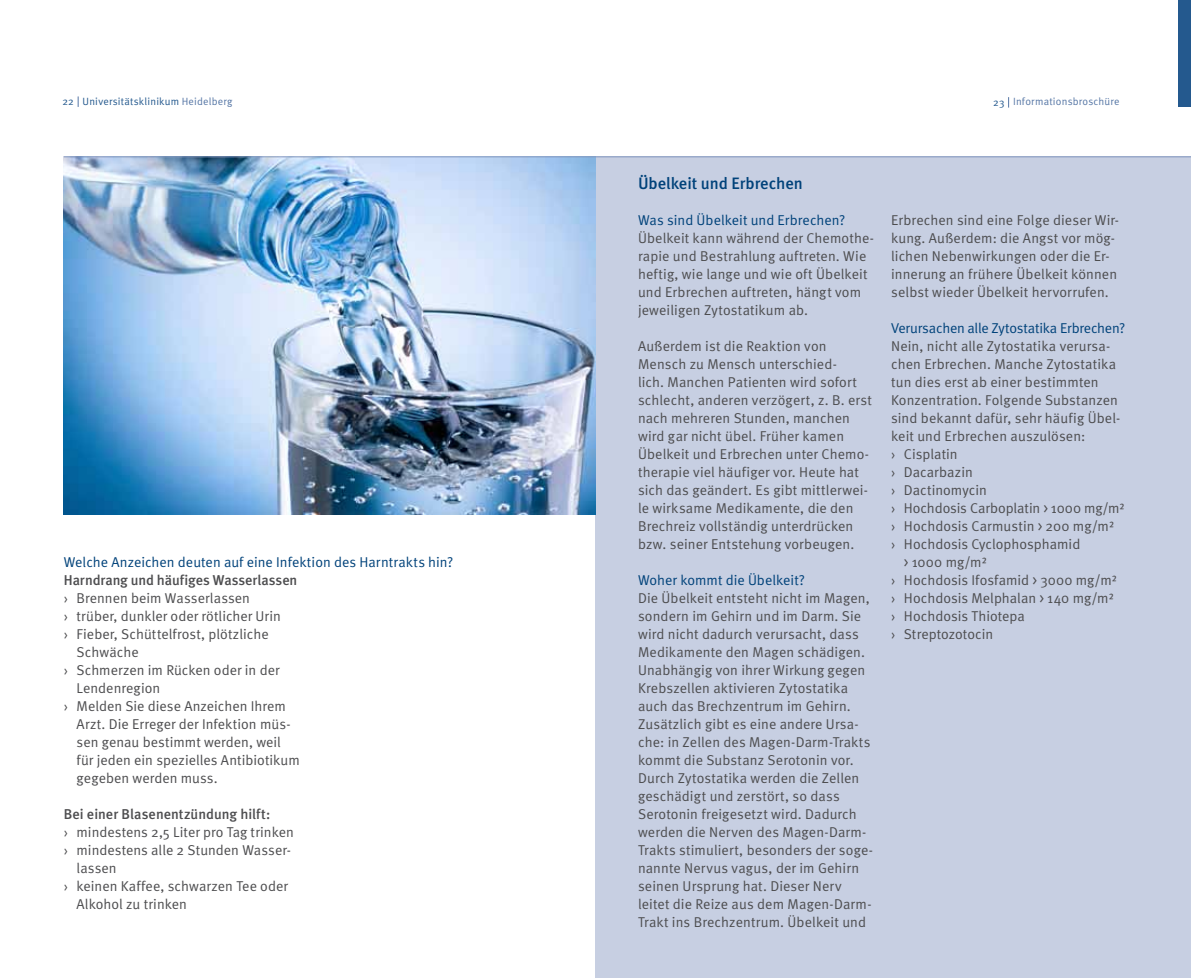
<style>
.page{position:relative;width:1191px;height:978px;background:#fff}
.page>*{position:absolute;margin:0;border:0;box-sizing:border-box;transform-origin:0 0}
.t1{font:500 16.5px "Meta";color:#00427a}
.t2{font:14.25px/18px "Meta Normal";letter-spacing:.005em;color:#4d4d4f}
.t3{font:14.25px "Meta Normal";color:#00427a}
.t4{font:500 14.25px "Meta";color:#4d4d4f}
.t5{font:10.5px "Meta Normal";letter-spacing:.02em;color:#24598e}
.t6{font:10.5px "Meta Normal";letter-spacing:.02em;color:#5576a5}
.s1{color:#5576a5}
.s2{color:#24598e}
</style>
<div class="page">
<div style="left:595px;top:157px;width:596px;height:821px;background:#c7cfe2"></div>
<div style="left:1178px;top:0;width:13px;height:106px;background:#24598e"></div>
<img style="left:63px;top:157px;width:532px;height:357px">
<hr style="left:64px;top:156px;width:1127px;height:1px;background:#8398be">
<p class="t5" style="left:62px;top:95px;width:172px">22 Universitätsklinikum <span class="s1">Heidelberg</span></p>
<p class="t6" style="left:993px;top:95px;width:128px"><span class="s2">23</span> Informationsbroschüre</p>
<p class="t3" style="left:64px;top:554px;width:391px">Welche Anzeichen deuten auf eine Infektion des Harntrakts hin?</p>
<p class="t4" style="left:64px;top:572px;width:235px">Harndrang und häufiges Wasserlassen</p>
<p class="t2" style="left:64px;top:589px;width:188px">› Brennen beim Wasserlassen</p>
<p class="t2" style="left:64px;top:607px;width:219px">› trüber, dunkler oder rötlicher Urin</p>
<p class="t2" style="left:64px;top:625px;width:206px">› Fieber, Schüttelfrost, plötzliche</p>
<p class="t2" style="left:77px;top:643px;width:64px">Schwäche</p>
<p class="t2" style="left:64px;top:661px;width:217px">› Schmerzen im Rücken oder in der</p>
<p class="t2" style="left:77px;top:679px;width:85px">Lendenregion</p>
<p class="t2" style="left:64px;top:697px;width:224px">› Melden Sie diese Anzeichen Ihrem</p>
<p class="t2" style="left:77px;top:715px;width:215px">Arzt. Die Erreger der Infektion müs-</p>
<p class="t2" style="left:77px;top:733px;width:206px">sen genau bestimmt werden, weil</p>
<p class="t2" style="left:77px;top:751px;width:225px">für jeden ein spezielles Antibiotikum</p>
<p class="t2" style="left:77px;top:769px;width:143px">gegeben werden muss.</p>
<p class="t4" style="left:64px;top:806px;width:208px">Bei einer Blasenentzündung hilft:</p>
<p class="t2" style="left:64px;top:823px;width:231px">› mindestens 2,5 Liter pro Tag trinken</p>
<p class="t2" style="left:64px;top:841px;width:229px">› mindestens alle 2 Stunden Wasser-</p>
<p class="t2" style="left:77px;top:859px;width:42px">lassen</p>
<p class="t2" style="left:64px;top:877px;width:226px">› keinen Kaffee, schwarzen Tee oder</p>
<p class="t2" style="left:77px;top:895px;width:112px">Alkohol zu trinken</p>
<p class="t1" style="left:638px;top:174px;width:166px">Übelkeit und Erbrechen</p>
<p class="t3" style="left:638px;top:212px;width:209px">Was sind Übelkeit und Erbrechen?</p>
<p class="t2" style="left:638px;top:229px;width:237px">Übelkeit kann während der Chemothe&shy;rapie und Bestrahlung auftreten. Wie heftig, wie lange und wie oft Übelkeit und Erbrechen auftreten, hängt vom jeweiligen Zytostatikum ab.</p>
<p class="t2" style="left:638px;top:337px;width:235px">Außerdem ist die Reaktion von Mensch zu Mensch unterschied-<br>lich. Manchen Patienten wird sofort schlecht, anderen verzögert, z. B. erst nach mehreren Stunden, manchen wird gar nicht übel. Früher kamen Übelkeit und Erbrechen unter Chemo&shy;therapie viel häufiger vor. Heute hat sich das geändert. Es gibt mittlerwei&shy;le wirksame Medikamente, die den Brechreiz vollständig unterdrücken bzw. seiner Entstehung vorbeugen.</p>
<p class="t3" style="left:638px;top:572px;width:168px">Woher kommt die Übelkeit?</p>
<p class="t2" style="left:638px;top:589px;width:236px">Die Übelkeit entsteht nicht im Magen, sondern im Gehirn und im Darm. Sie wird nicht dadurch verursacht, dass Medikamente den Magen schädigen.<br>Unabhängig von ihrer Wirkung gegen Krebszellen aktivieren Zytostatika auch das Brechzentrum im Gehirn.<br>Zusätzlich gibt es eine andere Ursa&shy;che: in Zellen des Magen-Darm-Trakts kommt die Substanz Serotonin vor.<br>Durch Zytostatika werden die Zellen geschädigt und zerstört, so dass Serotonin freigesetzt wird. Dadurch werden die Nerven des Magen-Darm-Trakts stimuliert, besonders der soge&shy;nannte Nervus vagus, der im Gehirn seinen Ursprung hat. Dieser Nerv leitet die Reize aus dem Magen-Darm-Trakt ins Brechzentrum. Übelkeit und</p>
<p class="t2" style="left:891px;top:211px;width:229px">Erbrechen sind eine Folge dieser Wir&shy;kung. Außerdem: die Angst vor mög&shy;lichen Nebenwirkungen oder die Er&shy;innerung an frühere Übelkeit können selbst wieder Übelkeit hervorrufen.</p>
<p class="t3" style="left:891px;top:320px;width:235px">Verursachen alle Zytostatika Erbrechen?</p>
<p class="t2" style="left:891px;top:337px;width:221px">Nein, nicht alle Zytostatika verursa-</p>
<p class="t2" style="left:891px;top:355px;width:226px">chen Erbrechen. Manche Zytostatika</p>
<p class="t2" style="left:891px;top:373px;width:209px">tun dies erst ab einer bestimmten</p>
<p class="t2" style="left:891px;top:391px;width:228px">Konzentration. Folgende Substanzen</p>
<p class="t2" style="left:891px;top:409px;width:231px">sind bekannt dafür, sehr häufig Übel-</p>
<p class="t2" style="left:891px;top:427px;width:196px">keit und Erbrechen auszulösen:</p>
<p class="t2" style="left:891px;top:445px;width:68px">› Cisplatin</p>
<p class="t2" style="left:891px;top:463px;width:83px">› Dacarbazin</p>
<p class="t2" style="left:891px;top:481px;width:97px">› Dactinomycin</p>
<p class="t2" style="left:891px;top:499px;width:235px">› Hochdosis Carboplatin &gt; 1000 mg/m²</p>
<p class="t2" style="left:891px;top:517px;width:224px">› Hochdosis Carmustin &gt; 200 mg/m²</p>
<p class="t2" style="left:891px;top:535px;width:191px">› Hochdosis Cyclophosphamid</p>
<p class="t2" style="left:904px;top:553px;width:84px">&gt; 1000 mg/m²</p>
<p class="t2" style="left:891px;top:571px;width:227px">› Hochdosis Ifosfamid &gt; 3000 mg/m²</p>
<p class="t2" style="left:891px;top:589px;width:224px">› Hochdosis Melphalan &gt; 140 mg/m²</p>
<p class="t2" style="left:891px;top:607px;width:135px">› Hochdosis Thiotepa</p>
<p class="t2" style="left:891px;top:625px;width:104px">› Streptozotocin</p>
</div>
